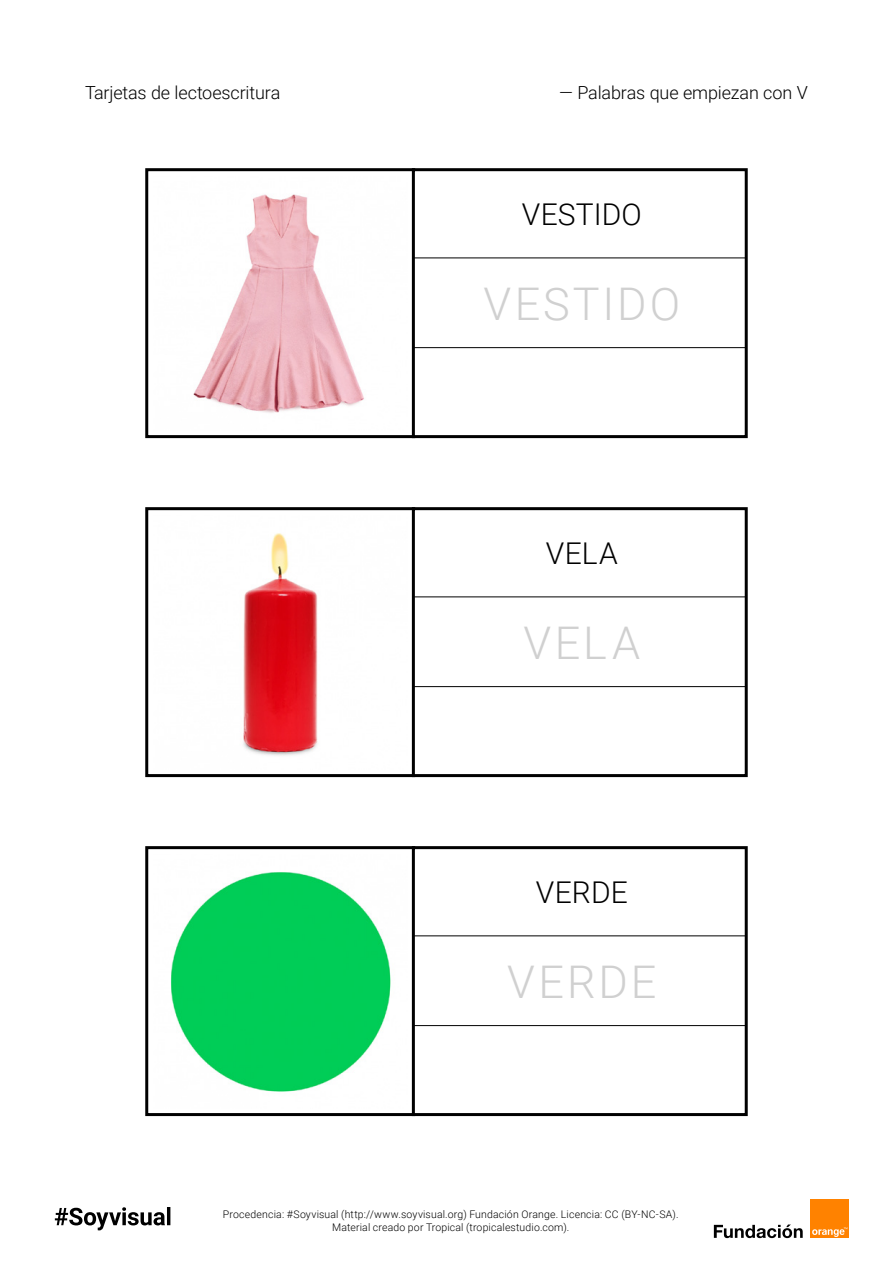
<style>
.page{position:relative;width:893px;height:1263px;background:#fff}
.page>*{position:absolute;margin:0;border:0;box-sizing:border-box;transform-origin:0 0}
.t1{font:300 45px "Roboto";letter-spacing:.065em;color:#d0d0d0}
.t2{font:300 30px "Roboto";letter-spacing:.005em;color:#000}
.t3{font:300 18px "Roboto";letter-spacing:-.01em;color:#000}
.t4{font:300 10.5px/12.6px "Roboto";letter-spacing:.015em;color:#000;text-align:center}
</style>
<div class="page">
<div style="left:810px;top:1199px;width:39px;height:39px;background:#ff8200"></div>
<svg style="left:812px;top:1227px;width:35px;height:10px"></svg>
<svg style="left:714px;top:1224px;width:89px;height:14px"></svg>
<svg style="left:55px;top:1207px;width:115px;height:23px"></svg>
<img style="left:193px;top:194px;width:171px;height:219px">
<div style="left:145px;top:168px;width:270px;height:270px;border:3px solid #000"></div>
<div style="left:412px;top:168px;width:336px;height:270px;border:3px solid #000"></div>
<hr style="left:414px;top:258px;width:332px;height:1px;background:#000">
<hr style="left:414px;top:347px;width:332px;height:1px;background:#000">
<img style="left:243px;top:533px;width:75px;height:223px">
<div style="left:145px;top:507px;width:270px;height:270px;border:3px solid #000"></div>
<div style="left:412px;top:507px;width:336px;height:270px;border:3px solid #000"></div>
<hr style="left:414px;top:596px;width:332px;height:1px;background:#000">
<hr style="left:414px;top:686px;width:332px;height:1px;background:#000">
<img style="left:171px;top:872px;width:220px;height:220px">
<div style="left:145px;top:846px;width:270px;height:270px;border:3px solid #000"></div>
<div style="left:412px;top:846px;width:336px;height:270px;border:3px solid #000"></div>
<hr style="left:414px;top:935px;width:332px;height:1px;background:#000">
<hr style="left:414px;top:1025px;width:332px;height:1px;background:#000">
<h3 class="t3" style="left:85px;top:80px;width:197px">Tarjetas de lectoescritura</h3>
<h3 class="t3" style="left:559px;top:80px;width:250px">— Palabras que empiezan con V</h3>
<h2 class="t2" style="left:522px;top:194px;width:122px">VESTIDO</h2>
<h1 class="t1" style="left:483px;top:272px;width:198px">VESTIDO</h1>
<h2 class="t2" style="left:546px;top:533px;width:74px">VELA</h2>
<h1 class="t1" style="left:523px;top:611px;width:118px">VELA</h1>
<h2 class="t2" style="left:536px;top:872px;width:94px">VERDE</h2>
<h1 class="t1" style="left:507px;top:950px;width:151px">VERDE</h1>
<p class="t4" style="left:223px;top:1208px;width:457px">Procedencia: #Soyvisual (http://www.soyvisual.org) Fundación Orange. Licencia: CC (BY-NC-SA).<br>Material creado por Tropical (tropicalestudio.com).</p>
</div>
